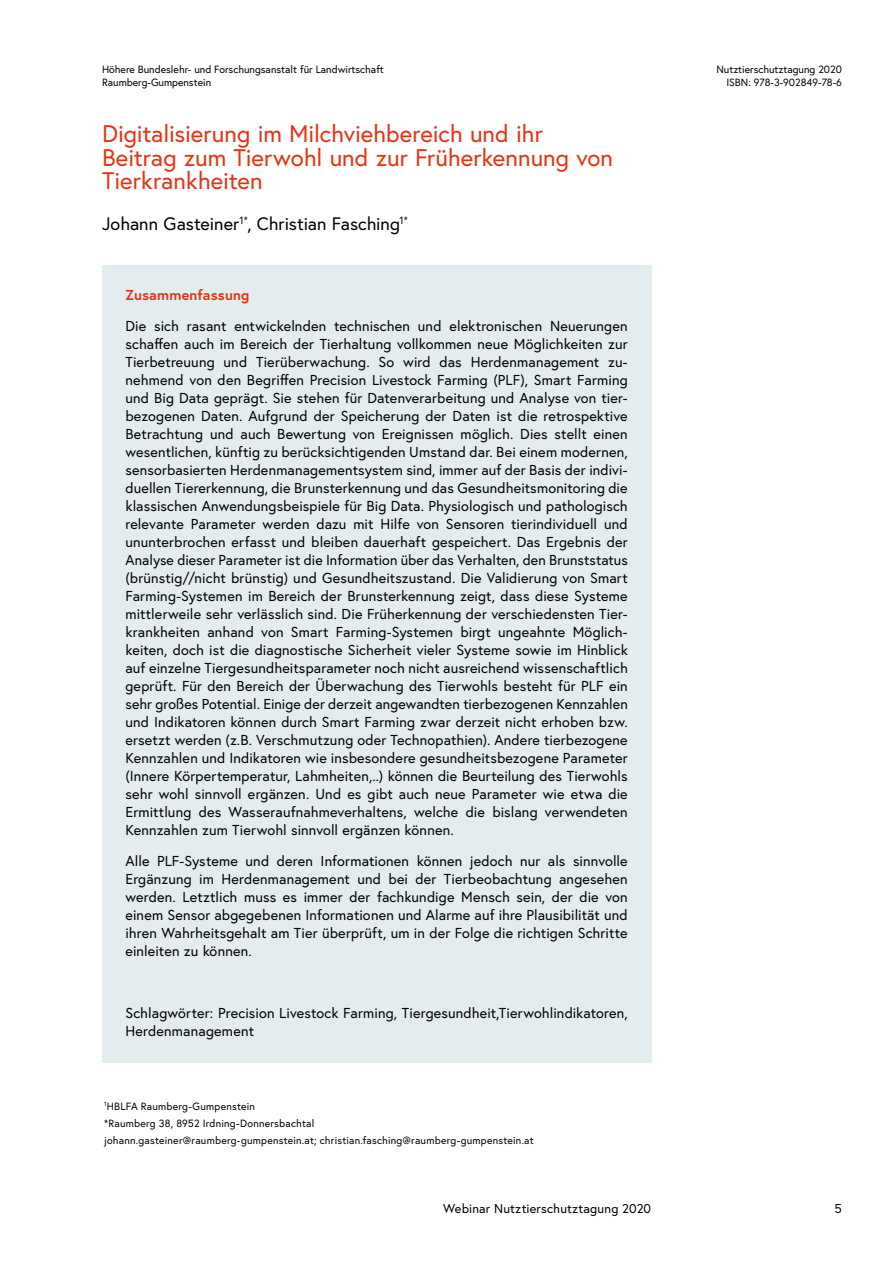
<style>
.page{position:relative;width:893px;height:1263px;background:#fff}
.page>*{position:absolute;margin:0;border:0;box-sizing:border-box;transform-origin:0 0}
.t1{font:24px/23.4px "Europa Austria";color:#e53413}
.t2{font:18px "Europa Austria";color:#000}
.t3{font:14.4px/18px "Europa Austria";letter-spacing:.01em;color:#000;text-align:justify}
.t4{font:700 14.4px "Europa Austria";letter-spacing:.01em;color:#e53413}
.t5{font:12.75px "Europa Austria";letter-spacing:.015em;color:#000}
.t6{font:10.5px/17.2px "Europa Austria";letter-spacing:.01em;color:#000}
</style>
<div class="page">
<div style="left:102px;top:266px;width:549px;height:61px;background:#e5ecf0"></div>
<div style="left:102px;top:297px;width:549px;height:565px;background:#e5ecf0"></div>
<div style="left:102px;top:831px;width:549px;height:151px;background:#e5ecf0"></div>
<div style="left:102px;top:952px;width:549px;height:61px;background:#e5ecf0"></div>
<div style="left:102px;top:983px;width:549px;height:79px;background:#e5ecf0"></div>
<p class="t6" style="left:102px;top:63px;width:283px;line-height:12.6px">Höhere Bundeslehr- und Forschungsanstalt für Landwirtschaft<br>Raumberg-Gumpenstein</p>
<p class="t6" style="left:716px;top:63px;width:127px;line-height:12.6px;text-align:right">Nutztierschutztagung 2020<br>ISBN: 978-3-902849-78-6</p>
<h1 class="t1" style="left:102px;top:122px;width:512px">Digitalisierung im Milchviehbereich und ihr<br>Beitrag zum Tierwohl und zur Früherkennung von<br>Tierkrankheiten</h1>
<p class="t2" style="left:102px;top:212px;width:307px">Johann Gasteiner<sup>1*</sup>, Christian Fasching<sup>1*</sup></p>
<p class="t4" style="left:125px;top:286px;width:126px">Zusammenfassung</p>
<p class="t3" style="left:125px;top:317px;width:504px">Die sich rasant entwickelnden technischen und elektronischen Neuerungen schaffen auch im Bereich der Tierhaltung vollkommen neue Möglichkeiten zur Tierbetreuung und Tierüberwachung. So wird das Herdenmanagement zu&shy;nehmend von den Begriffen Precision Livestock Farming (PLF), Smart Farming und Big Data geprägt. Sie stehen für Datenverarbeitung und Analyse von tier&shy;bezogenen Daten. Aufgrund der Speicherung der Daten ist die retrospektive Betrachtung und auch Bewertung von Ereignissen möglich. Dies stellt einen wesentlichen, künftig zu berücksichtigenden Umstand dar. Bei einem modernen, sensorbasierten Herdenmanagementsystem sind, immer auf der Basis der indivi&shy;duellen Tiererkennung, die Brunsterkennung und das Gesundheitsmonitoring die klassischen Anwendungsbeispiele für Big Data. Physiologisch und pathologisch relevante Parameter werden dazu mit Hilfe von Sensoren tierindividuell und ununterbrochen erfasst und bleiben dauerhaft gespeichert. Das Ergebnis der Analyse dieser Parameter ist die Information über das Verhalten, den Brunststatus (brünstig//nicht brünstig) und Gesundheitszustand. Die Validierung von Smart Farming-Systemen im Bereich der Brunsterkennung zeigt, dass diese Systeme mittlerweile sehr verlässlich sind. Die Früherkennung der verschiedensten Tier&shy;krankheiten anhand von Smart Farming-Systemen birgt ungeahnte Möglich&shy;keiten, doch ist die diagnostische Sicherheit vieler Systeme sowie im Hinblick auf einzelne Tiergesundheitsparameter noch nicht ausreichend wissenschaftlich geprüft. Für den Bereich der Überwachung des Tierwohls besteht für PLF ein sehr großes Potential. Einige der derzeit angewandten tierbezogenen Kennzahlen und Indikatoren können durch Smart Farming zwar derzeit nicht erhoben bzw. ersetzt werden (z.B. Verschmutzung oder Technopathien). Andere tierbezogene Kennzahlen und Indikatoren wie insbesondere gesundheitsbezogene Parameter (Innere Körpertemperatur, Lahmheiten,..) können die Beurteilung des Tierwohls sehr wohl sinnvoll ergänzen. Und es gibt auch neue Parameter wie etwa die Ermittlung des Wasseraufnahmeverhaltens, welche die bislang verwendeten Kennzahlen zum Tierwohl sinnvoll ergänzen können.</p>
<p class="t3" style="left:125px;top:852px;width:504px">Alle PLF-Systeme und deren Informationen können jedoch nur als sinnvolle Ergänzung im Herdenmanagement und bei der Tierbeobachtung angesehen werden. Letztlich muss es immer der fachkundige Mensch sein, der die von einem Sensor abgegebenen Informationen und Alarme auf ihre Plausibilität und ihren Wahrheitsgehalt am Tier überprüft, um in der Folge die richtigen Schritte einleiten zu können.</p>
<p class="t3" style="left:125px;top:1003px;width:504px">Schlagwörter: Precision Livestock Farming, Tiergesundheit,Tierwohlindikatoren,<br>Herdenmanagement</p>
<p class="t6" style="left:104px;top:1097px;width:431px"><sup>1</sup>HBLFA Raumberg-Gumpenstein<br>*Raumberg 38, 8952 Irdning-Donnersbachtal<br>johann.gasteiner@raumberg-gumpenstein.at; christian.fasching@raumberg-gumpenstein.at</p>
<p class="t5" style="left:443px;top:1200px;width:210px">Webinar Nutztierschutztagung 2020</p>
<p class="t5" style="left:835px;top:1200px;width:9px">5</p>
</div>
